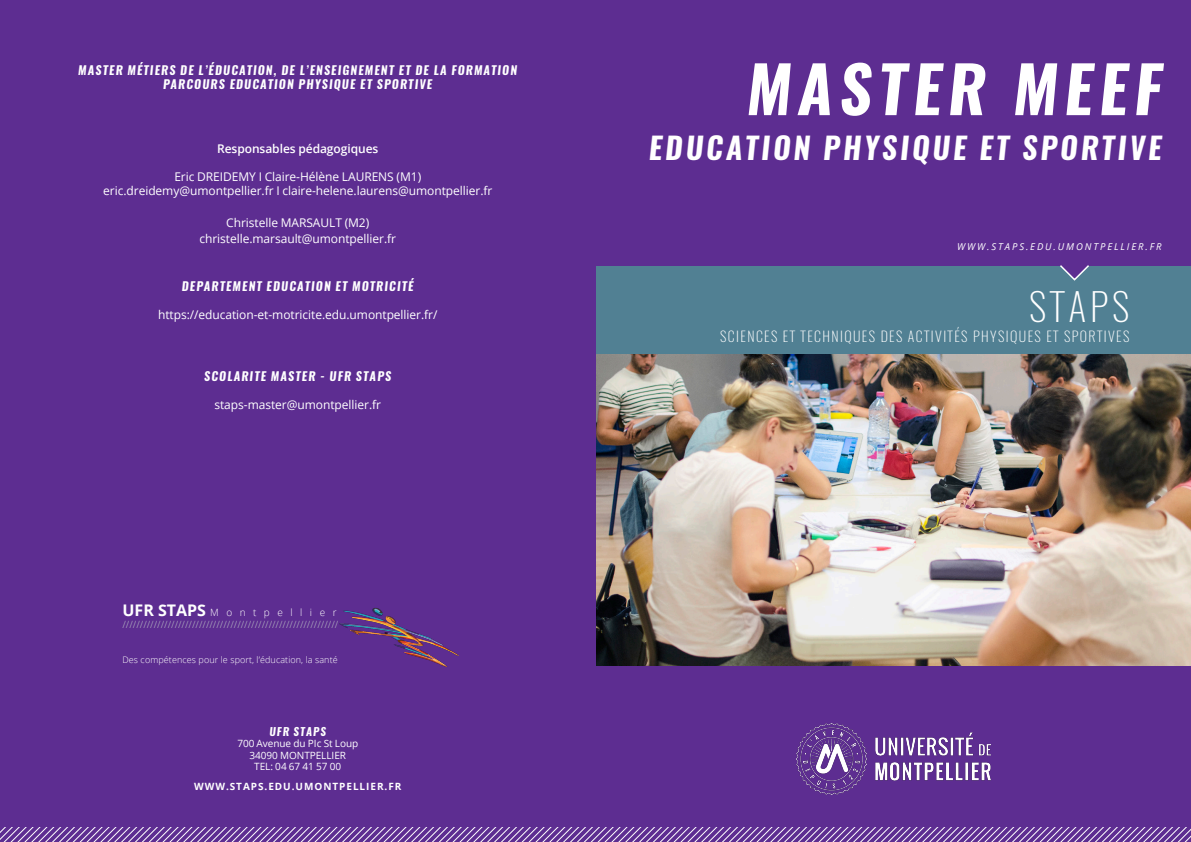
<style>
.page{position:relative;width:1191px;height:842px;background:#fff}
.page>*{position:absolute;margin:0;border:0;box-sizing:border-box;transform-origin:0 0}
.t1{font:italic 700 64px "Oswald";letter-spacing:.1em;color:#fff}
.t2{font:200 38px "Oswald";letter-spacing:.1em;color:#fff}
.t3{font:italic 700 30px "Oswald";letter-spacing:.1em;color:#fff}
.t4{font:200 14px "Oswald";letter-spacing:.1em;color:#fff}
.t5{font:12px/14px "Open Sans";letter-spacing:-.005em;color:#fff;text-align:center}
.t6{font:italic 700 12px/14px "Oswald";letter-spacing:.095em;color:#fff;text-align:center}
.t7{font:600 12px "Open Sans";letter-spacing:-.005em;color:#fff}
.t8{font:italic 700 11px "Oswald";letter-spacing:.095em;color:#fff}
.t9{font:300 condensed 10px "Open Sans";color:#bdc3c7}
.t10{font:10px/11.5px "Open Sans";letter-spacing:-.005em;color:#fff;text-align:center}
.t11{font:700 10px "Open Sans";letter-spacing:.095em;color:#fff}
.t12{font:300 10px "Open Sans";letter-spacing:.75em;color:#fff}
.t13{font:italic 9.5px "Open Sans";letter-spacing:.2em;color:#fff}
.t14{font:300 9px "Open Sans";letter-spacing:.01em;color:#fff}
.s1{font-weight:700;font-size:16px}
</style>
<div class="page">
<img style="left:595px;top:354px;width:596px;height:312px">
<div style="left:595px;top:666px;width:596px;height:176px;background:#5d2d91"></div>
<img style="left:796px;top:724px;width:194px;height:70px">
<div style="left:595px;top:0;width:596px;height:266px;background:#5d2d91"></div>
<div style="left:595px;top:266px;width:596px;height:88px;background:#518093"></div>
<svg style="left:1060px;top:265px;width:29px;height:16px"></svg>
<div style="left:0;top:0;width:595px;height:842px;background:#5d2d91"></div>
<img style="left:340px;top:608px;width:119px;height:58px">
<svg style="left:0;top:828px;width:1191px;height:14px"></svg>
<p class="t6" style="left:78px;top:64px;width:440px">MASTER MÉTIERS DE L’ÉDUCATION, DE L’ENSEIGNEMENT ET DE LA FORMATION<br>PARCOURS EDUCATION PHYSIQUE ET SPORTIVE</p>
<p class="t7" style="left:217px;top:141px;width:163px">Responsables pédagogiques</p>
<p class="t5" style="left:103px;top:170px;width:390px">Eric DREIDEMY I Claire-Hélène LAURENS (M1) eric.dreidemy@umontpellier.fr I claire-helene.laurens@umontpellier.fr</p>
<p class="t5" style="left:226px;top:216px;width:145px">Christelle MARSAULT (M2)</p>
<p class="t5" style="left:199px;top:232px;width:198px">christelle.marsault@umontpellier.fr</p>
<p class="t6" style="left:182px;top:280px;width:233px">DEPARTEMENT EDUCATION ET MOTRICITÉ</p>
<p class="t5" style="left:158px;top:308px;width:281px">https://education-et-motricite.edu.umontpellier.fr/</p>
<p class="t6" style="left:204px;top:370px;width:189px">SCOLARITE MASTER - UFR STAPS</p>
<p class="t5" style="left:214px;top:398px;width:168px">staps-master@umontpellier.fr</p>
<p class="t12" style="left:122px;top:606px;width:216px"><span class="s1">UFR STAPS</span> Montpellier</p>
<p class="t9" style="left:122px;top:618px;width:217px">//////////////////////////////////////////////////////////////</p>
<p class="t14" style="left:122px;top:653px;width:217px">Des compétences pour le sport, l’éducation, la santé</p>
<p class="t8" style="left:269px;top:723px;width:58px">UFR STAPS</p>
<p class="t10" style="left:237px;top:737px;width:122px">700 Avenue du PIc St Loup<br>34090 MONTPELLIER<br>TEL: 04 67 41 57 00</p>
<p class="t11" style="left:194px;top:779px;width:209px">WWW.STAPS.EDU.UMONTPELLIER.FR</p>
<p class="t1" style="left:746px;top:45px;width:416px">MASTER MEEF</p>
<p class="t3" style="left:649px;top:127px;width:514px">EDUCATION PHYSIQUE ET SPORTIVE</p>
<p class="t13" style="left:957px;top:240px;width:206px">WWW.STAPS.EDU.UMONTPELLIER.FR</p>
<p class="t2" style="left:1029px;top:281px;width:102px">STAPS</p>
<p class="t4" style="left:720px;top:327px;width:411px">SCIENCES ET TECHNIQUES DES ACTIVITÉS PHYSIQUES ET SPORTIVES</p>
</div>
